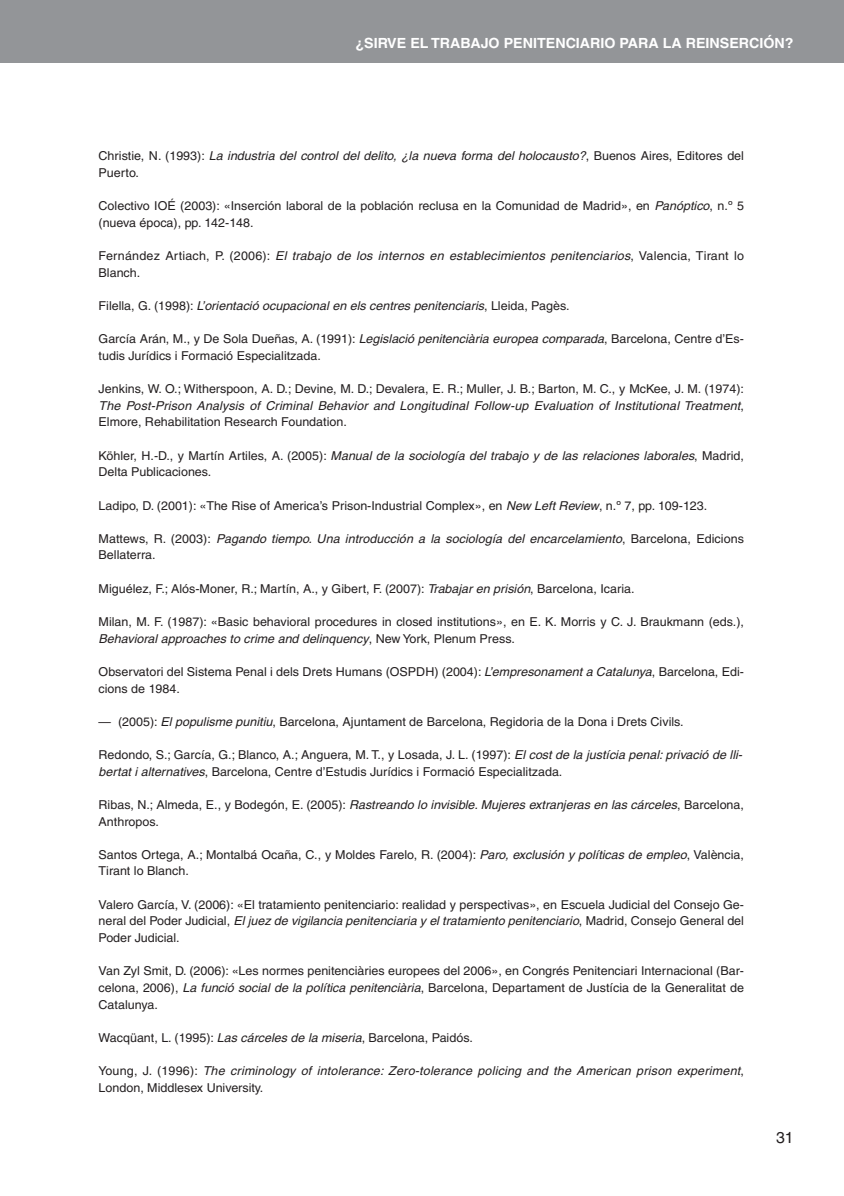
<style>
.page{position:relative;width:844px;height:1196px;background:#fff}
.page>*{position:absolute;margin:0;border:0;box-sizing:border-box;transform-origin:0 0}
.t1{font:15.75px "Helvetica";color:#231f20}
.t2{font:700 14px "Helvetica";color:#fff}
.t3{font:12.25px/16.6px "Helvetica";color:#231f20}
.t4{font:italic 12.25px/16.6px "Helvetica";color:#231f20}
.s1{font-style:normal}
.s2{font-style:italic}
</style>
<div class="page">
<div style="left:0;top:0;width:843px;height:63px;background:#939598"></div>
<p class="t2" style="left:355px;top:38px;width:439px">¿SIRVE EL TRABAJO PENITENCIARIO PARA LA REINSERCIÓN?</p>
<p class="t4" style="left:99px;top:149px;width:646px"><span class="s1">C h r i s t i e , N . ( 1 9 9 3 ) :</span> La industria del control del delito, ¿la nueva forma del holocausto?<span class="s1">, B u e n o s A i r e s , E d i t o r e s d e l<br>Puerto.</span></p>
<p class="t3" style="left:99px;top:199px;width:646px">Colectivo IOÉ (2003): «Inserción laboral de la población reclusa en la Comunidad de Madrid», en <span class="s2">Panóptico</span>, n.º 5 (nueva época), pp. 142-148.</p>
<p class="t4" style="left:99px;top:249px;width:646px"><span class="s1">F e r n á n d e z A r t i a c h , P. ( 2 0 0 6 ) :</span> El trabajo de los internos en establecimientos penitenciarios<span class="s1">, Va l e n c i a , T i r a n t l o<br>Blanch.</span></p>
<p class="t4" style="left:99px;top:298px;width:472px"><span class="s1">F i l e l l a , G . ( 1 9 9 8 ) :</span> L’orientació ocupacional en els centres penitenciaris<span class="s1">, L l e i d a , P a g è s .</span></p>
<p class="t3" style="left:99px;top:332px;width:646px">García Arán, M., y De Sola Dueñas, A. (1991): <span class="s2">Legislació penitenciària europea comparada</span>, Barcelona, Centre d’Es&shy;tudis Jurídics i Formació Especialitzada.</p>
<p class="t3" style="left:99px;top:382px;width:646px;text-align:justify">Jenkins, W. O.; Witherspoon, A. D.; Devine, M. D.; Devalera, E. R.; Muller, J. B.; Barton, M. C., y McKee, J. M. (1974):<br><span class="s2">The Post-Prison Analysis of Criminal Behavior and Longitudinal Follow-up Evaluation of Institutional Treatment</span>, Elmore, Rehabilitation Research Foundation.</p>
<p class="t3" style="left:99px;top:448px;width:646px">Kö h l e r, H . - D. , y M a r t í n A r t i l e s , A . ( 2 0 0 5 ) : <span class="s2">Manual de la sociología del trabajo y de las relaciones laborales</span>, M a d r i d ,<br>Delta Publicaciones.</p>
<p class="t3" style="left:99px;top:498px;width:610px">Ladipo, D. (2001): «The Rise of America’s Prison-Industrial Complex», en <span class="s2">New Left Review</span>, n.º 7, pp. 109-123.</p>
<p class="t4" style="left:99px;top:531px;width:646px"><span class="s1">M a t t e w s , R . ( 2 0 0 3 ) :</span> Pagando tiempo. Una introducción a la sociología del encarcelamiento<span class="s1">, B a r c e l o n a , E d i c i o n s<br>Bellaterra.</span></p>
<p class="t3" style="left:99px;top:581px;width:537px">Miguélez, F.; Alós-Moner, R.; Martín, A., y Gibert, F. (2007): <span class="s2">Trabajar en prisión</span>, Barcelona, Icaria.</p>
<p class="t3" style="left:99px;top:614px;width:646px">Milan, M. F. (1987): «Basic behavioral procedures in closed institutions», en E. K. Morris y C. J. Braukmann (eds.),<br><span class="s2">Behavioral approaches to crime and delinquency</span>, N e w Yo r k , P l e n u m P r e s s .</p>
<p class="t3" style="left:99px;top:664px;width:646px">Observatori del Sistema Penal i dels Drets Humans (OSPDH) (2004): <span class="s2">L’empresonament a Catalunya</span>, Barcelona, Edi&shy;cions de 1984.</p>
<p class="t3" style="left:99px;top:714px;width:586px">— (2005): <span class="s2">El populisme punitiu</span>, Barcelona, Ajuntament de Barcelona, Regidoria de la Dona i Drets Civils.</p>
<p class="t3" style="left:99px;top:747px;width:647px">Redondo, S.; García, G.; Blanco, A.; Anguera, M. T., y Losada, J. L. (1997): <span class="s2">El cost de la justícia penal:privació de lli&shy;bertat i alternatives</span>, Barcelona, Centre d’Estudis Jurídics i Formació Especialitzada.</p>
<p class="t3" style="left:99px;top:797px;width:646px">Ribas, N.; Almeda, E., y Bodegón, E. (2005): <span class="s2">Rastreando lo invisible. Mujeres extranjeras en las cárceles</span>, Barcelona,<br>Anthropos.</p>
<p class="t3" style="left:99px;top:847px;width:646px">Santos Ortega, A.; Montalbá Ocaña, C., y Moldes Farelo, R. (2004): <span class="s2">Paro, exclusión y políticas de empleo</span>, València,<br>Tirant lo Blanch.</p>
<p class="t3" style="left:99px;top:897px;width:646px;text-align:justify">Valero García, V. (2006): «El tratamiento penitenciario: realidad y perspectivas», en Escuela Judicial del Consejo Ge&shy;n e r a l d e l Po d e r J u d i c i a l , <span class="s2">Eljuez de vigilancia penitenciaria y eltratamiento penitenciario</span>, M a d r i d , C o n s e j o G e n e r a l d e l Poder Judicial.</p>
<p class="t3" style="left:99px;top:963px;width:646px;text-align:justify">Van Zyl Smit, D. (2006): «Les normes penitenciàries europees del 2006», en Congrés Penitenciari Internacional (Bar&shy;celona, 2006), <span class="s2">La funció social de la política penitenciària</span>, Barcelona, Departament de Justícia de la Generalitat de Catalunya.</p>
<p class="t3" style="left:99px;top:1030px;width:375px">Wacqüant, L. (1995): <span class="s2">Las cárceles de la miseria</span>, Barcelona, Paidós.</p>
<p class="t4" style="left:99px;top:1063px;width:646px"><span class="s1">Yo u n g , J . ( 1 9 9 6 ) :</span> The criminology of intolerance: Zero-tolerance policing and the American prison experiment<span class="s1">,<br>London, Middlesex University.</span></p>
<p class="t1" style="left:776px;top:1131px;width:19px">31</p>
</div>
